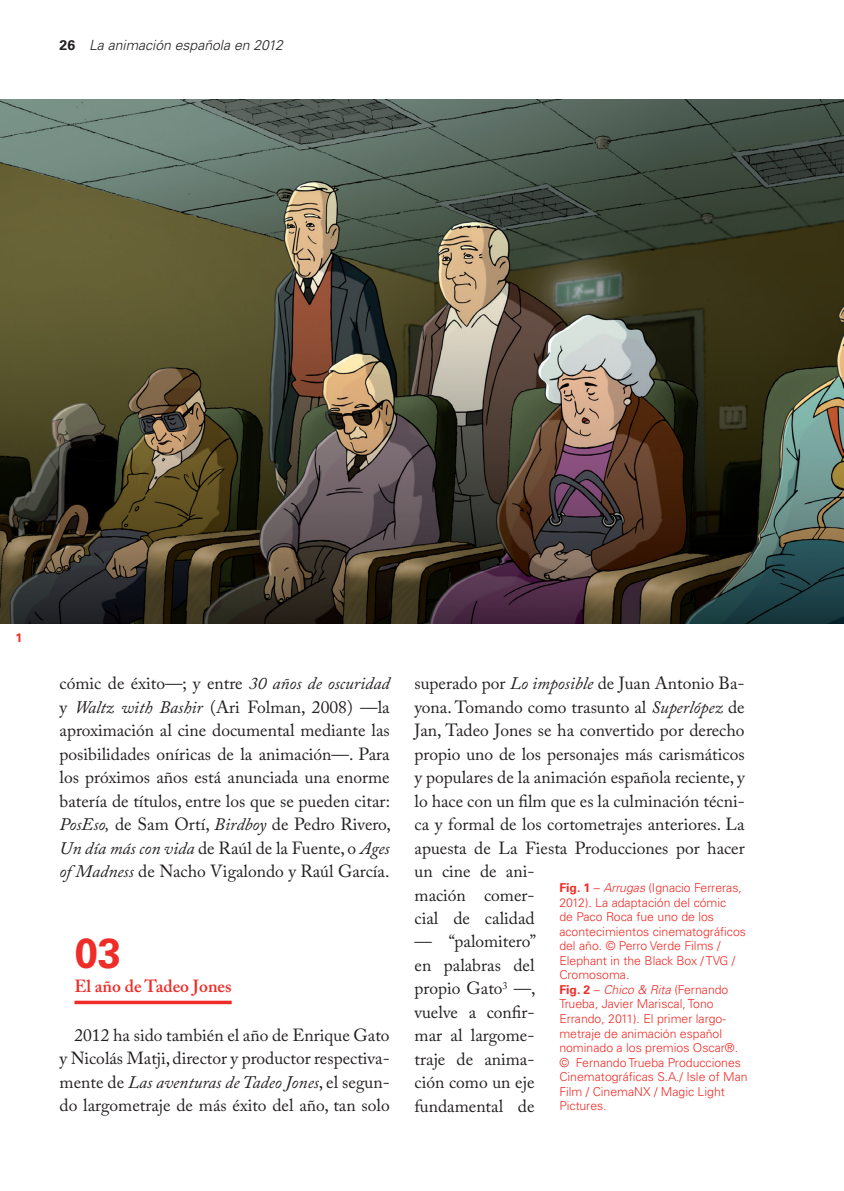
<style>
.page{position:relative;width:844px;height:1191px;background:#fff}
.page>*{position:absolute;margin:0;border:0;box-sizing:border-box;transform-origin:0 0}
.t1{font:700 42px "Univers LT Std";color:#ee2d29}
.t2{font:17.5px/23.4px "Adobe Caslon Pro";color:#231f20;text-align:justify}
.t3{font:600 17.5px "Adobe Caslon Pro";color:#ee2d29}
.t4{font:italic 300 14px "Univers LT Std";color:#231f20}
.t5{font:300 12.25px/14.5px "Univers LT Std";color:#ee2d29}
.t6{font:700 12.25px "Univers LT Std";color:#ee2d29}
.s1{font-weight:700;font-style:normal}
.s2{font-style:italic}
.s3{font-weight:700}
</style>
<div class="page">
<svg style="left:74px;top:1000px;width:158px;height:4px"></svg>
<img style="left:0;top:99px;width:843px;height:524px">
<p class="t4" style="left:60px;top:36px;width:225px"><span class="s1">26</span> La animación española en 2012</p>
<p class="t6" style="left:15px;top:631px;width:8px">1</p>
<p class="t2" style="left:60px;top:671px;width:333px">cómic de éxito—; y entre <span class="s2">30 años de oscuridad </span>y <span class="s2">Waltz with Bashir</span> (Ari Folman, 2008) —la aproximación al cine documental mediante las posibilidades oníricas de la animación—. Para los próximos años está anunciada una enorme batería de títulos, entre los que se pueden citar:<br><span class="s2">PosEso,</span> de Sam Ortí, <span class="s2">Birdboy</span> de Pedro Rivero, <span class="s2">Un día más con vida</span> de Raúl de la Fuente, o <span class="s2">Ages of Madness</span> de Nacho Vigalondo y Raúl García.</p>
<h1 class="t1" style="left:74px;top:929px;width:48px">03</h1>
<p class="t3" style="left:74px;top:975px;width:159px">El año de Tadeo Jones</p>
<p class="t2" style="left:60px;top:1022px;width:331px;text-indent:15px">2012 ha sido también el año de Enrique Gato y Nicolás Matji, director y productor respectiva&shy;mente de <span class="s2">Las aventuras de Tadeo Jones</span>, el segun&shy;do largometraje de más éxito del año, tan solo</p>
<p class="t2" style="left:414px;top:671px;width:331px;text-align:left">superado por <span class="s2">Lo imposible</span> de Juan Antonio Ba&shy;yona. Tomando como trasunto al <span class="s2">Superlópez</span> de Jan, Tadeo Jones se ha convertido por derecho propio uno de los personajes más carismáticos y populares de la animación española reciente, y lo hace con un film que es la culminación técni&shy;ca y formal de los cortometrajes anteriores. La apuesta de La Fiesta Producciones por hacer un cine de ani-<br>mación comer-<br>cial de calidad</p>
<p class="t2" style="left:414px;top:929px;width:123px">— “palomitero” en palabras del propio Gato<sup>3</sup> —, vuelve a confir&shy;mar al largome&shy;traje de anima&shy;ción como un eje fundamental de</p>
<p class="t5" style="left:559px;top:880px;width:190px"><span class="s3">Fig. 1</span> – <span class="s2">Arrugas</span> (Ignacio Ferreras,<br>2012). La adaptación del cómic<br>de Paco Roca fue uno de los acontecimientos cinematográficos del año. © Perro Verde Films /<br>Elephant in the Black Box / TVG /<br>Cromosoma.<br><span class="s3">Fig. 2</span> – <span class="s2">Chico &amp; Rita</span> (Fernando<br>Trueba, Javier Mariscal, Tono<br>Errando, 2011). El primer largo&shy;metraje de animación español nominado a los premios Oscar®. © Fernando Trueba Producciones<br>Cinematográficas S.A./ Isle of Man<br>Film / CinemaNX / Magic Light<br>Pictures.</p>
</div>
